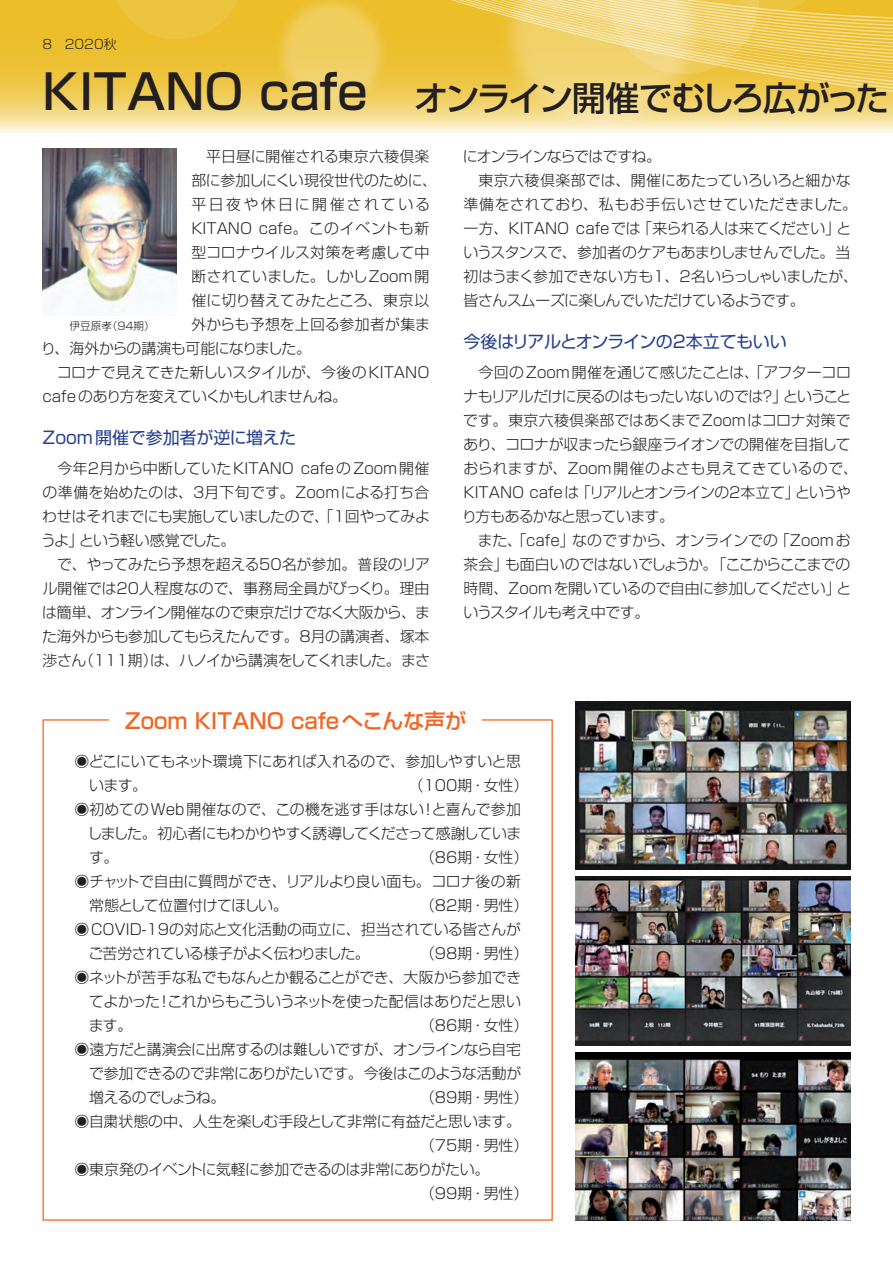
<style>
.page{position:relative;width:893px;height:1263px;background:#fff}
.page>*{position:absolute;margin:0;border:0;box-sizing:border-box;transform-origin:0 0}
.t1{font:500 34.05px "Shin Go Pro";letter-spacing:-.075em;color:#231f20}
.t2{font:500 21.3px "Shin Go Pro";color:#f36421}
.t3{font:16.95px "Shin Go Pro";letter-spacing:-.01em;color:#253f8e}
.t4{font:300 14.85px/24px "Shin Go Pro";letter-spacing:-.015em;color:#231f20;text-align:justify}
.t5{font:300 14.85px/24px "Shin Go Pro";letter-spacing:.01em;color:#231f20;text-align:center}
.t6{font:300 14.85px "Shin Go Pro";letter-spacing:-.035em;color:#231f20}
.t7{font:300 14.85px "Shin Go Pro";letter-spacing:-.05em;color:#231f20}
.t8{font:300 14.85px "Shin Go Pro";letter-spacing:.005em;color:#231f20}
.t9{font:300 14.85px "Shin Go Pro";letter-spacing:-.09em;color:#231f20}
.t10{font:300 14.85px "Shin Go Pro";letter-spacing:.035em;color:#231f20}
.t11{font:300 14.85px "Shin Go Pro";letter-spacing:-.06em;color:#231f20}
.t12{font:300 14.85px "Shin Go Pro";letter-spacing:-.095em;color:#231f20}
.t13{font:300 12.75px "Shin Go Pro";color:#231f20}
.t14{font:300 10.65px "Shin Go Pro";color:#231f20}
.s1{font-size:47.85px}
</style>
<div class="page">
<svg style="left:0;top:107px;width:893px;height:25px;background:#f6e4a7"></svg>
<svg style="left:0;top:74px;width:893px;height:33px;background:#efcc58"></svg>
<img style="left:228px;top:74px;width:207px;height:58px">
<img style="left:459px;top:74px;width:285px;height:58px">
<svg style="left:842px;top:110px;width:51px;height:22px"></svg>
<svg style="left:0;top:0;width:893px;height:74px;background:#eec84e"></svg>
<img style="left:43px;top:149px;width:133px;height:158px">
<img style="left:575px;top:701px;width:275px;height:168px">
<img style="left:575px;top:877px;width:275px;height:168px">
<img style="left:575px;top:1052px;width:275px;height:169px">
<p class="t13" style="left:43px;top:34px;width:75px">8　2020秋</p>
<h1 class="t1" style="left:43px;top:70px;width:848px"><span class="s1">KITANO cafe　</span>オンライン開催でむしろ広がった</h1>
<p class="t5" style="left:191px;top:142px;width:247px">平日昼に開催される東京六稜倶楽<br>部に参加しにくい現役世代のために、平日夜や休日に開催されている<br>KITANO cafe。このイベントも新型コロナウイルス対策を考慮して中断されていました。しかしZoom開催に切り替えてみたところ、東京以外からも予想を上回る参加者が集ま</p>
<p class="t11" style="left:463px;top:144px;width:200px">にオンラインならではですね。</p>
<p class="t5" style="left:478px;top:166px;width:374px">東京六稜倶楽部では、開催にあたっていろいろと細かな</p>
<p class="t10" style="left:463px;top:192px;width:395px">準備をされており、私もお手伝いさせていただきました。</p>
<p class="t4" style="left:463px;top:214px;width:389px">一方、KITANO cafeでは「来られる人は来てください」と</p>
<p class="t6" style="left:463px;top:240px;width:388px">いうスタンスで、参加者のケアもあまりしませんでした。当</p>
<p class="t4" style="left:463px;top:262px;width:396px">初はうまく参加できない方も1、2名いらっしゃいましたが、</p>
<p class="t6" style="left:463px;top:288px;width:343px">皆さんスムーズに楽しんでいただけているようです。</p>
<p class="t3" style="left:463px;top:328px;width:325px">今後はリアルとオンラインの2本立てもいい</p>
<p class="t4" style="left:462px;top:358px;width:397px;text-align:left;text-indent:16px">今回のZoom開催を通じて感じたことは、「アフターコロナもリアルだけに戻るのはもったいないのでは？」ということです。東京六稜倶楽部ではあくまでZoomはコロナ対策であり、コロナが収まったら銀座ライオンでの開催を目指しておられますが、Zoom開催のよさも見えてきているので、<br>KITANO cafeは「リアルとオンラインの2本立て」というやり方もあるかなと思っています。</p>
<p class="t4" style="left:463px;top:527px;width:389px;text-indent:14px">また、「cafe」なのですから、オンラインでの「Zoomお茶会」も面白いのではないでしょうか。「ここからここまでの時間、Zoomを開いているので自由に参加してください」というスタイルも考え中です。</p>
<p class="t14" style="left:70px;top:318px;width:87px">伊豆原孝（94期）</p>
<p class="t6" style="left:41px;top:336px;width:271px">り、海外からの講演も可能になりました。</p>
<p class="t4" style="left:57px;top:358px;width:374px">コロナで見えてきた新しいスタイルが、今後のKITANO</p>
<p class="t4" style="left:43px;top:382px;width:306px">cafeのあり方を変えていくかもしれませんね。</p>
<p class="t3" style="left:43px;top:424px;width:255px">Zoom開催で参加者が逆に増えた</p>
<p class="t4" style="left:41px;top:455px;width:390px;text-indent:16px">今年2月から中断していたKITANO cafeのZoom開催の準備を始めたのは、3月下旬です。Zoomによる打ち合わせはそれまでにも実施していましたので、「1回やってみようよ」という軽い感覚でした。</p>
<p class="t4" style="left:42px;top:551px;width:389px;text-indent:15px">で、やってみたら予想を超える50名が参加。普段のリアル開催では20人程度なので、事務局全員がびっくり。理由は簡単、オンライン開催なので東京だけでなく大阪から、また海外からも参加してもらえたんです。8月の講演者、塚本渉さん（111期）は、ハノイから講演をしてくれました。まさ</p>
<h2 class="t2" style="left:125px;top:703px;width:343px">Zoom KITANO cafeへこんな声が</h2>
<p class="t4" style="left:89px;top:747px;width:433px;text-indent:-15px">◉どこにいてもネット環境下にあれば入れるので、参加しやすいと思います。</p>
<p class="t4" style="left:409px;top:771px;width:121px">（100期・女性）</p>
<p class="t8" style="left:74px;top:797px;width:448px">◉初めてのWeb開催なので、この機を逃す手はない!と喜んで参加</p>
<p class="t9" style="left:88px;top:821px;width:435px">しました。初心者にもわかりやすく誘導してくださって感謝していま</p>
<p class="t4" style="left:89px;top:843px;width:31px">す。</p>
<p class="t4" style="left:420px;top:843px;width:110px">（86期・女性）</p>
<p class="t4" style="left:74px;top:867px;width:448px">◉チャットで自由に質問ができ、リアルより良い面も。コロナ後の新</p>
<p class="t6" style="left:89px;top:893px;width:200px">常態として位置付けてほしい。</p>
<p class="t4" style="left:420px;top:891px;width:110px">（82期・男性）</p>
<p class="t4" style="left:74px;top:915px;width:448px">◉COVID-19の対応と文化活動の両立に、担当されている皆さんが</p>
<p class="t7" style="left:88px;top:941px;width:299px">ご苦労されている様子がよく伝わりました。　</p>
<p class="t4" style="left:420px;top:939px;width:110px">（98期・男性）</p>
<p class="t4" style="left:74px;top:963px;width:448px">◉ネットが苦手な私でもなんとか観ることができ、大阪から参加でき</p>
<p class="t7" style="left:89px;top:989px;width:433px">てよかった !これからもこういうネットを使った配信はありだと思い</p>
<p class="t4" style="left:89px;top:1011px;width:45px">ます。</p>
<p class="t4" style="left:420px;top:1011px;width:110px">（86期・女性）</p>
<p class="t6" style="left:74px;top:1037px;width:448px">◉遠方だと講演会に出席するのは難しいですが、オンラインなら自宅</p>
<p class="t4" style="left:89px;top:1059px;width:434px">で参加できるので非常にありがたいです。今後はこのような活動が</p>
<p class="t12" style="left:89px;top:1085px;width:138px">増えるのでしょうね。</p>
<p class="t4" style="left:420px;top:1083px;width:110px">（89期・男性）</p>
<p class="t4" style="left:74px;top:1107px;width:448px">◉自粛状態の中、人生を楽しむ手段として非常に有益だと思います。</p>
<p class="t4" style="left:420px;top:1131px;width:110px">（75期・男性）</p>
<p class="t6" style="left:74px;top:1157px;width:417px">◉東京発のイベントに気軽に参加できるのは非常にありがたい。</p>
<p class="t4" style="left:420px;top:1179px;width:110px">（99期・男性）</p>
</div>
